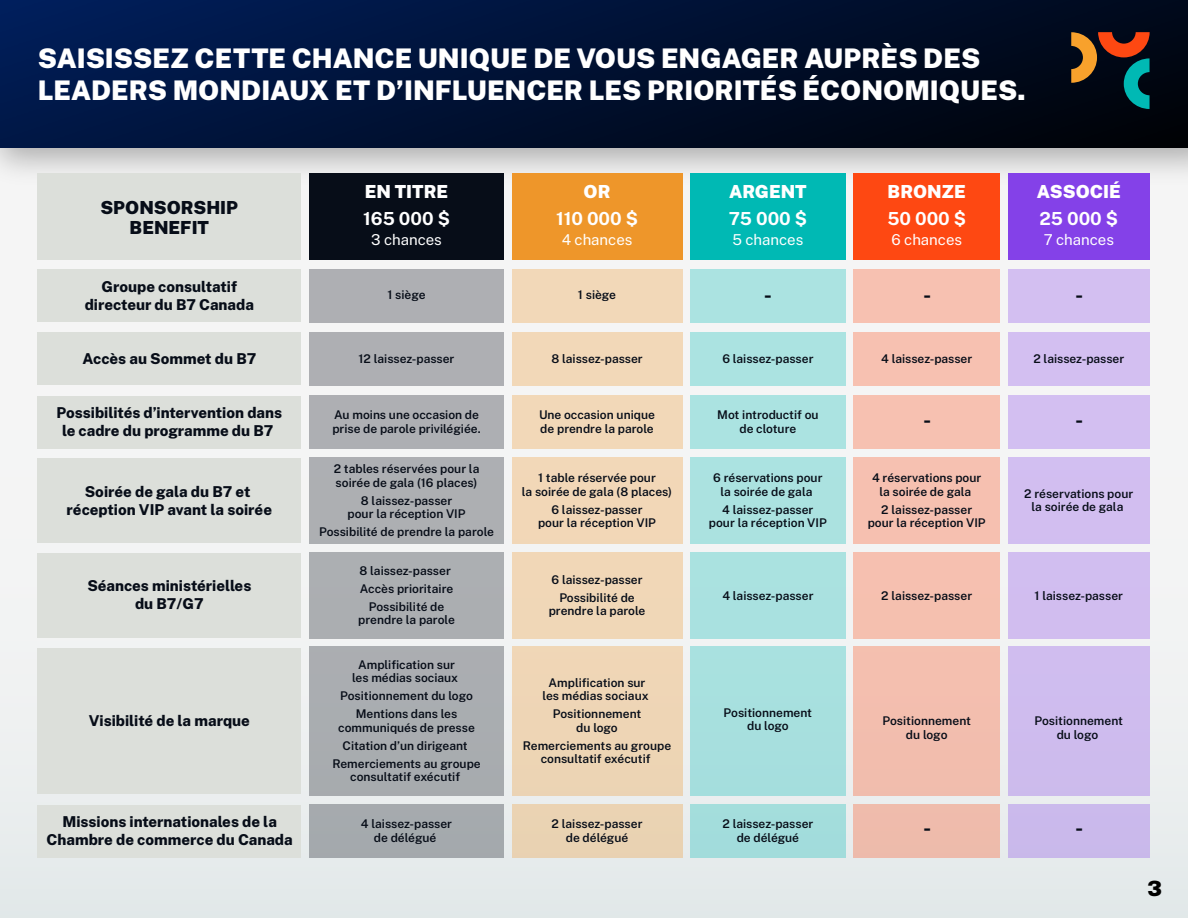
<style>
.page{position:relative;width:1188px;height:918px;background:#fff}
.page>*{position:absolute;margin:0;border:0;box-sizing:border-box;transform-origin:0 0}
.t1{font:900 27px/32.1px "Public Sans";color:#fff}
.t2{font:700 21px "Public Sans";color:#070d18}
.t3{font:900 21px "Public Sans";color:#000}
.t4{font:700 18px "Public Sans";color:#fff}
.t5{font:900 18px "Public Sans";color:#fff}
.t6{font:900 18px/19.5px "Public Sans";color:#070d18;text-align:center}
.t7{font:800 15px/18px "Public Sans";color:#070d18;text-align:center}
.t8{font:15px "Public Sans";color:#fff}
.t9{font:600 12px/13.5px "Public Sans";color:#070d18;text-align:center}
</style>
<div class="page">
<div style="left:0;top:0;width:1188px;height:918px;background:linear-gradient(to right,#ebeeee,#ebeeee)"></div>
<img style="left:0;top:148px;width:1188px;height:49px">
<img style="left:0;top:0;width:1188px;height:148px">
<svg style="left:1071px;top:32px;width:79px;height:77px;background:#423b2b"></svg>
<div style="left:38px;top:174px;width:263px;height:86px;background:#dcdfda"></div>
<div style="left:1008px;top:174px;width:142px;height:86px;background:#8441e8"></div>
<div style="left:38px;top:269px;width:263px;height:53px;background:#dcdfda"></div>
<div style="left:38px;top:396px;width:263px;height:52px;background:#dcdfda"></div>
<div style="left:38px;top:805px;width:263px;height:52px;background:#dcdfda"></div>
<div style="left:38px;top:459px;width:263px;height:84px;background:#dcdfda"></div>
<div style="left:38px;top:554px;width:263px;height:84px;background:#dcdfda"></div>
<div style="left:38px;top:332px;width:263px;height:53px;background:#dcdfda"></div>
<div style="left:38px;top:648px;width:263px;height:146px;background:#dcdfda"></div>
<div style="left:309px;top:269px;width:195px;height:54px;background:#aeafb3"></div>
<div style="left:309px;top:332px;width:195px;height:54px;background:#aeafb3"></div>
<div style="left:309px;top:174px;width:195px;height:86px;background:#070d18"></div>
<div style="left:309px;top:395px;width:195px;height:54px;background:#aeafb3"></div>
<div style="left:309px;top:804px;width:195px;height:54px;background:#a4aaad"></div>
<div style="left:309px;top:458px;width:195px;height:86px;background:#adafb2"></div>
<div style="left:309px;top:553px;width:195px;height:86px;background:#acaeb1"></div>
<div style="left:309px;top:647px;width:195px;height:149px;background:#a9adb0"></div>
<div style="left:512px;top:269px;width:170px;height:54px;background:#f2d8b8"></div>
<div style="left:512px;top:332px;width:170px;height:54px;background:#f2d8b8"></div>
<div style="left:512px;top:174px;width:170px;height:86px;background:#ee962a"></div>
<div style="left:512px;top:395px;width:170px;height:54px;background:#f2d8b8"></div>
<div style="left:512px;top:804px;width:170px;height:54px;background:#e9d3b2"></div>
<div style="left:512px;top:458px;width:170px;height:86px;background:#f2d7b7"></div>
<div style="left:512px;top:553px;width:170px;height:86px;background:#f1d7b7"></div>
<div style="left:512px;top:647px;width:170px;height:149px;background:#eed5b5"></div>
<div style="left:690px;top:269px;width:156px;height:54px;background:#abe3e1"></div>
<div style="left:690px;top:332px;width:156px;height:54px;background:#abe3e1"></div>
<div style="left:690px;top:174px;width:156px;height:86px;background:#00b9b4"></div>
<div style="left:690px;top:395px;width:156px;height:54px;background:#abe3e1"></div>
<div style="left:690px;top:804px;width:156px;height:54px;background:#a2dddc"></div>
<div style="left:690px;top:458px;width:156px;height:86px;background:#abe2e0"></div>
<div style="left:690px;top:553px;width:156px;height:86px;background:#aae1e0"></div>
<div style="left:690px;top:647px;width:156px;height:149px;background:#a7e0de"></div>
<div style="left:854px;top:269px;width:146px;height:54px;background:#f7c1b1"></div>
<div style="left:854px;top:332px;width:146px;height:54px;background:#f7c1b1"></div>
<div style="left:854px;top:174px;width:146px;height:86px;background:#fe4812"></div>
<div style="left:854px;top:395px;width:146px;height:54px;background:#f7c1b1"></div>
<div style="left:854px;top:804px;width:146px;height:54px;background:#eebbab"></div>
<div style="left:854px;top:458px;width:146px;height:86px;background:#f6c0b0"></div>
<div style="left:854px;top:553px;width:146px;height:86px;background:#f6c0af"></div>
<div style="left:854px;top:647px;width:146px;height:149px;background:#f3beae"></div>
<div style="left:1008px;top:269px;width:142px;height:54px;background:#d3bff1"></div>
<div style="left:1008px;top:332px;width:142px;height:54px;background:#d3bff1"></div>
<div style="left:1008px;top:395px;width:142px;height:54px;background:#d3bff1"></div>
<div style="left:1008px;top:804px;width:142px;height:54px;background:#cab9eb"></div>
<div style="left:1008px;top:458px;width:142px;height:86px;background:#d2bef0"></div>
<div style="left:1008px;top:553px;width:142px;height:86px;background:#d1bdef"></div>
<div style="left:1008px;top:647px;width:142px;height:149px;background:#cfbcee"></div>
<h1 class="t1" style="left:38px;top:41px;width:989px">SAISISSEZ CETTE CHANCE UNIQUE DE VOUS ENGAGER AUPRÈS DES<br>LEADERS MONDIAUX ET D’INFLUENCER LES PRIORITÉS ÉCONOMIQUES.</h1>
<h3 class="t6" style="left:100px;top:197px;width:139px">SPONSORSHIP<br>BENEFIT</h3>
<h3 class="t5" style="left:365px;top:179px;width:85px">EN TITRE</h3>
<h3 class="t4" style="left:363px;top:207px;width:88px">165 000 $</h3>
<p class="t8" style="left:371px;top:229px;width:72px">3 chances</p>
<h3 class="t5" style="left:584px;top:179px;width:28px">OR</h3>
<h3 class="t4" style="left:556px;top:207px;width:84px">110 000 $</h3>
<p class="t8" style="left:562px;top:229px;width:72px">4 chances</p>
<h3 class="t5" style="left:729px;top:179px;width:79px">ARGENT</h3>
<h3 class="t4" style="left:729px;top:207px;width:80px">75 000 $</h3>
<p class="t8" style="left:733px;top:229px;width:72px">5 chances</p>
<h3 class="t5" style="left:888px;top:179px;width:80px">BRONZE</h3>
<h3 class="t4" style="left:887px;top:207px;width:80px">50 000 $</h3>
<p class="t8" style="left:892px;top:229px;width:72px">6 chances</p>
<h3 class="t5" style="left:1037px;top:179px;width:85px">ASSOCIÉ</h3>
<h3 class="t4" style="left:1039px;top:207px;width:80px">25 000 $</h3>
<p class="t8" style="left:1044px;top:229px;width:72px">7 chances</p>
<p class="t7" style="left:85px;top:277px;width:171px">Groupe consultatif directeur du B7 Canada</p>
<p class="t9" style="left:388px;top:288px;width:40px">1 siège</p>
<p class="t9" style="left:578px;top:288px;width:40px">1 siège</p>
<h2 class="t2" style="left:764px;top:281px;width:10px">-</h2>
<h2 class="t2" style="left:923px;top:281px;width:10px">-</h2>
<h2 class="t2" style="left:1075px;top:281px;width:10px">-</h2>
<p class="t7" style="left:82px;top:349px;width:175px">Accès au Sommet du B7</p>
<p class="t9" style="left:359px;top:351px;width:97px">12 laissez-passer</p>
<p class="t9" style="left:551px;top:351px;width:93px">8 laissez-passer</p>
<p class="t9" style="left:722px;top:351px;width:93px">6 laissez-passer</p>
<p class="t9" style="left:881px;top:351px;width:93px">4 laissez-passer</p>
<p class="t9" style="left:1033px;top:351px;width:92px">2 laissez-passer</p>
<p class="t7" style="left:57px;top:403px;width:227px">Possibilités d’intervention dans le cadre du programme du B7</p>
<p class="t9" style="left:332px;top:407px;width:150px;line-height:14.4px;text-align:left">Au moins une occasion de prise de parole privilégiée.</p>
<p class="t9" style="left:539px;top:407px;width:117px;line-height:14.4px;text-align:left">Une occasion unique de prendre la parole</p>
<p class="t9" style="left:717px;top:407px;width:103px;line-height:14.4px">Mot introductif ou de cloture</p>
<h2 class="t2" style="left:923px;top:406px;width:10px">-</h2>
<h2 class="t2" style="left:1075px;top:406px;width:10px">-</h2>
<p class="t7" style="left:67px;top:482px;width:207px">Soirée de gala du B7 et réception VIP avant la soirée</p>
<p class="t7" style="left:87px;top:577px;width:166px">Séances ministérielles du B7/G7</p>
<p class="t9" style="left:334px;top:462px;width:147px;text-align:left">2 tables réservées pour la soirée de gala (16 places)</p>
<p class="t9" style="left:348px;top:493px;width:120px">8 laissez-passer pour la réception VIP</p>
<p class="t9" style="left:319px;top:525px;width:176px">Possibilité de prendre la parole</p>
<p class="t9" style="left:359px;top:561px;width:95px;line-height:18px">8 laissez-passer<br>Accès prioritaire<br>Possibilité de</p>
<p class="t9" style="left:358px;top:613px;width:98px">prendre la parole</p>
<p class="t9" style="left:522px;top:471px;width:152px">1 table réservée pour<br>la soirée de gala (8 places)</p>
<p class="t9" style="left:538px;top:502px;width:119px">6 laissez-passer pour la réception VIP</p>
<p class="t9" style="left:551px;top:570px;width:93px;line-height:18px">6 laissez-passer<br>Possibilité de</p>
<p class="t9" style="left:549px;top:604px;width:98px">prendre la parole</p>
<p class="t9" style="left:713px;top:471px;width:111px">6 réservations pour la soirée de gala</p>
<p class="t9" style="left:709px;top:502px;width:119px">4 laissez-passer pour la réception VIP</p>
<p class="t9" style="left:722px;top:588px;width:93px">4 laissez-passer</p>
<p class="t9" style="left:872px;top:471px;width:111px">4 réservations pour la soirée de gala</p>
<p class="t9" style="left:868px;top:502px;width:119px">2 laissez-passer pour la réception VIP</p>
<p class="t9" style="left:881px;top:588px;width:92px">2 laissez-passer</p>
<p class="t9" style="left:1024px;top:487px;width:111px">2 réservations pour la soirée de gala</p>
<p class="t9" style="left:1035px;top:588px;width:90px">1 laissez-passer</p>
<p class="t7" style="left:89px;top:711px;width:163px">Visibilité de la marque</p>
<p class="t9" style="left:352px;top:657px;width:108px">Amplification sur les médias sociaux</p>
<p class="t9" style="left:340px;top:687px;width:134px;line-height:18px">Positionnement du logo<br>Mentions dans les</p>
<p class="t9" style="left:332px;top:718px;width:150px;line-height:18px">communiqués de presse<br>Citation d’un dirigeant<br>Remerciements au groupe</p>
<p class="t9" style="left:350px;top:770px;width:111px">consultatif exécutif</p>
<p class="t9" style="left:543px;top:675px;width:108px">Amplification sur les médias sociaux</p>
<p class="t9" style="left:553px;top:707px;width:90px">Positionnement du logo</p>
<p class="t9" style="left:523px;top:738px;width:150px">Remerciements au groupe consultatif exécutif</p>
<p class="t9" style="left:724px;top:705px;width:90px">Positionnement du logo</p>
<p class="t9" style="left:883px;top:714px;width:90px">Positionnement du logo</p>
<p class="t9" style="left:1035px;top:714px;width:90px">Positionnement du logo</p>
<p class="t7" style="left:47px;top:812px;width:248px">Missions internationales de la<br>Chambre de commerce du Canada</p>
<p class="t9" style="left:361px;top:816px;width:93px;line-height:14.4px">4 laissez-passer de délégué</p>
<p class="t9" style="left:552px;top:816px;width:92px;line-height:14.4px">2 laissez-passer de délégué</p>
<p class="t9" style="left:723px;top:816px;width:92px;line-height:14.4px">2 laissez-passer de délégué</p>
<h2 class="t2" style="left:923px;top:814px;width:10px">-</h2>
<h2 class="t2" style="left:1075px;top:814px;width:10px">-</h2>
<h2 class="t3" style="left:1148px;top:874px;width:16px">3</h2>
</div>
